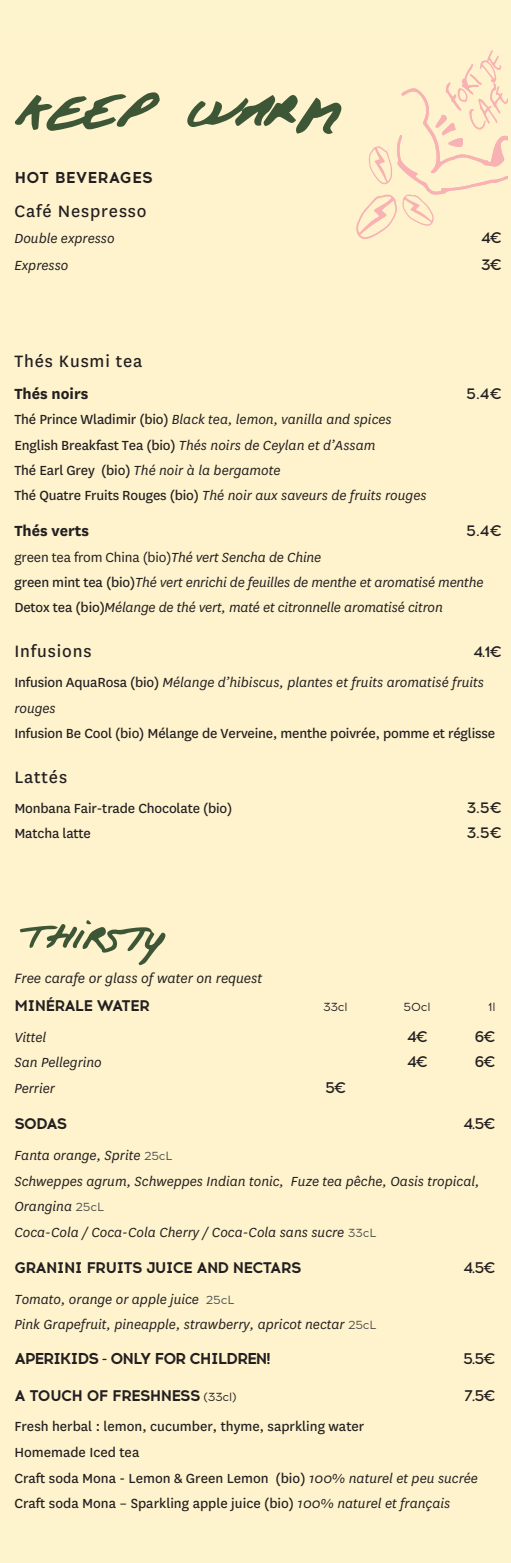
<style>
.page{position:relative;width:511px;height:1563px;background:#fdf3cc}
.page>*{position:absolute;margin:0;border:0;box-sizing:border-box;transform-origin:0 0}
.t1{font:19.25px "National";letter-spacing:.045em;color:#231f20}
.t2{font:700 17.15px "National";color:#231f20}
.t3{font:italic 15.75px "National";color:#231f20}
.t4{font:700 15.75px "Acrom";letter-spacing:-.07em;color:#231f20}
.t5{font:700 15.75px "Acrom";letter-spacing:.01em;color:#231f20}
.t6{font:italic 15.4px/25.4px "National";color:#231f20}
.t7{font:15.4px/25.6px "National";color:#231f20}
.t8{font:700 15.4px "Acrom";letter-spacing:-.045em;color:#231f20}
.t9{font:500 15.4px "Acrom";color:#231f20}
.t10{font:11.9px "Acrom";letter-spacing:-.015em;color:#231f20}
.s1{font-style:normal}
.s2{font-family:"Acrom";font-style:normal;font-size:11.9px;color:#4b4c4d}
.s3{font-weight:400;font-size:11.9px}
.s4{font-style:italic}
</style>
<div class="page">
<svg style="left:356px;top:50px;width:151px;height:189px"></svg>
<svg style="left:187px;top:95px;width:155px;height:39px"></svg>
<svg style="left:14px;top:92px;width:146px;height:39px"></svg>
<svg style="left:19px;top:920px;width:147px;height:45px"></svg>
<p class="t5" style="left:14px;top:167px;width:140px">HOT BEVERAGES</p>
<p class="t1" style="left:14px;top:198px;width:134px">Café Nespresso</p>
<p class="t6" style="left:14px;top:225px;width:102px">Double expresso</p>
<p class="t9" style="left:481px;top:227px;width:23px">4€</p>
<p class="t6" style="left:14px;top:252px;width:55px">Expresso</p>
<p class="t9" style="left:481px;top:254px;width:23px">3€</p>
<p class="t1" style="left:14px;top:348px;width:130px">Thés Kusmi tea</p>
<p class="t2" style="left:14px;top:382px;width:76px">Thés noirs</p>
<p class="t9" style="left:466px;top:383px;width:37px">5.4€</p>
<p class="t6" style="left:14px;top:407px;width:414px"><span class="s1">Thé Prince Wladimir (bio)</span> Black tea, lemon, vanilla and spices <span class="s1">English Breakfast Tea (bio)</span> Thés noirs de Ceylan et d’Assam<br><span class="s1">Thé Earl Grey (bio)</span> Thé noir à la bergamote<br><span class="s1">Thé Quatre Fruits Rouges (bio)</span> Thé noir aux saveurs de fruits rouges</p>
<p class="t2" style="left:14px;top:519px;width:76px">Thés verts</p>
<p class="t9" style="left:466px;top:520px;width:37px">5.4€</p>
<p class="t6" style="left:14px;top:544px;width:470px"><span class="s1">green tea from China (bio)</span>Thé vert Sencha de Chine<br><span class="s1">green mint tea (bio)</span>Thé vert enrichi de feuilles de menthe et aromatisé menthe<br><span class="s1">Detox tea (bio)</span>Mélange de thé vert, maté et citronnelle aromatisé citron</p>
<p class="t1" style="left:14px;top:638px;width:79px">Infusions</p>
<p class="t9" style="left:473px;top:641px;width:30px">4.1€</p>
<p class="t6" style="left:14px;top:669px;width:471px"><span class="s1">Infusion AquaRosa (bio)</span> Mélange d’hibiscus, plantes et fruits aromatisé fruits rouges</p>
<p class="t7" style="left:14px;top:720px;width:482px">Infusion Be Cool (bio) Mélange de Verveine, menthe poivrée, pomme et réglisse</p>
<p class="t1" style="left:14px;top:764px;width:54px">Lattés</p>
<p class="t7" style="left:14px;top:795px;width:220px">Monbana Fair-trade Chocolate (bio)</p>
<p class="t9" style="left:466px;top:797px;width:37px">3.5€</p>
<p class="t7" style="left:14px;top:820px;width:78px">Matcha latte</p>
<p class="t9" style="left:466px;top:822px;width:37px">3.5€</p>
<p class="t3" style="left:14px;top:968px;width:249px">Free carafe or glass of water on request</p>
<p class="t8" style="left:14px;top:995px;width:137px">MINÉRALE WATER</p>
<p class="t10" style="left:323px;top:999px;width:26px">33cl</p>
<p class="t10" style="left:404px;top:999px;width:29px">50cl</p>
<p class="t10" style="left:488px;top:999px;width:9px">1l</p>
<p class="t6" style="left:14px;top:1024px;width:33px">Vittel</p>
<p class="t9" style="left:407px;top:1026px;width:23px">4€</p>
<p class="t9" style="left:475px;top:1026px;width:22px">6€</p>
<p class="t6" style="left:14px;top:1049px;width:89px">San Pellegrino</p>
<p class="t9" style="left:407px;top:1051px;width:23px">4€</p>
<p class="t9" style="left:475px;top:1051px;width:22px">6€</p>
<p class="t6" style="left:14px;top:1075px;width:42px">Perrier</p>
<p class="t9" style="left:325px;top:1077px;width:23px">5€</p>
<p class="t8" style="left:14px;top:1113px;width:54px">SODAS</p>
<p class="t9" style="left:463px;top:1113px;width:34px">4.5€</p>
<p class="t6" style="left:14px;top:1142px;width:467px">Fanta orange, Sprite <span class="s2">25cL<br></span>Schweppes agrum, Schweppes Indian tonic, Fuze tea pêche, Oasis tropical, Orangina <span class="s2">25cL<br></span>Coca-Cola / Coca-Cola Cherry / Coca-Cola sans sucre <span class="s2">33cL</span></p>
<p class="t8" style="left:14px;top:1256px;width:289px">GRANINI FRUITS JUICE AND NECTARS</p>
<p class="t9" style="left:463px;top:1257px;width:34px">4.5€</p>
<p class="t6" style="left:14px;top:1285px;width:364px">Tomato, orange or apple juice <span class="s2">25cL<br></span>Pink Grapefruit, pineapple, strawberry, apricot nectar <span class="s2">25cL</span></p>
<p class="t4" style="left:14px;top:1347px;width:258px">APERIKIDS - ONLY FOR CHILDREN!</p>
<p class="t9" style="left:463px;top:1348px;width:34px">5.5€</p>
<p class="t8" style="left:14px;top:1384px;width:224px">A TOUCH OF FRESHNESS <span class="s3">(33cl)</span></p>
<p class="t9" style="left:465px;top:1385px;width:33px">7.5€</p>
<p class="t7" style="left:14px;top:1413px;width:465px">Fresh herbal : lemon, cucumber, thyme, saprkling water<br>Homemade Iced tea<br>Craft soda Mona - Lemon &amp; Green Lemon (bio) <span class="s4">100% naturel et peu sucrée </span>Craft soda Mona – Sparkling apple juice (bio) <span class="s4">100% naturel et français</span></p>
</div>
